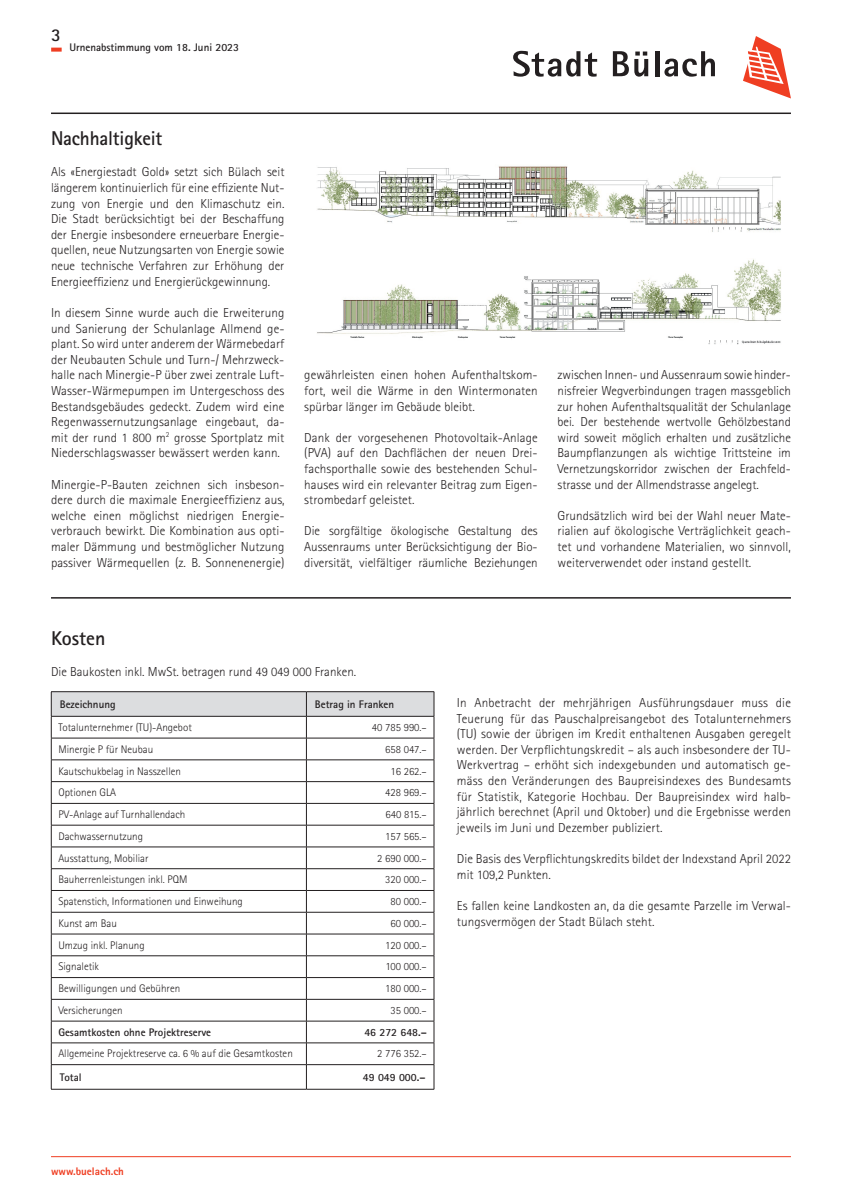
<style>
.page{position:relative;width:842px;height:1191px;background:#fff}
.page>*{position:absolute;margin:0;border:0;box-sizing:border-box;transform-origin:0 0}
.t1{font:700 20px "Rotis Sans Serif Std";letter-spacing:-.01em;color:#231f20;scale:.96 1}
.t2{font:700 20px "Rotis Sans Serif Std";letter-spacing:-.01em;color:#231f20}
.t3{font:700 18px "Rotis Sans Serif Std";color:#231f20}
.t4{font:300 13px/15.6px "Rotis Sans Serif Std";letter-spacing:.005em;color:#231f20;text-align:justify}
.t5{font:300 11px "Rotis Sans Serif Std";color:#231f20}
.t6{font:700 11px "Rotis Sans Serif Std";color:#231f20}
.t7{font:800 11px "Rotis Sans Serif Std";color:#ef3e22}
</style>
<div class="page">
<hr style="left:51px;top:1156px;width:740px;height:1px;background:#ef3e22">
<svg style="left:743px;top:36px;width:48px;height:62px"></svg>
<svg style="left:513px;top:51px;width:84px;height:26px"></svg>
<svg style="left:613px;top:51px;width:35px;height:26px"></svg>
<hr style="left:655px;top:51px;width:4px;height:25px;background:#231f20">
<svg style="left:664px;top:51px;width:51px;height:26px"></svg>
<hr style="left:51px;top:112px;width:740px;height:2px;background:#231f20">
<svg style="left:51px;top:48px;width:11px;height:4px"></svg>
<img style="left:317px;top:166px;width:464px;height:66px">
<img style="left:317px;top:259px;width:464px;height:86px">
<hr style="left:51px;top:597px;width:740px;height:1px;background:#231f20">
<svg style="left:51px;top:691px;width:384px;height:398px"></svg>
<hr style="left:51px;top:1089px;width:255px;height:1px;background:#231f20">
<hr style="left:306px;top:1089px;width:128px;height:1px;background:#231f20">
<h2 class="t3" style="left:51px;top:24px;width:11px">3</h2>
<p class="t6" style="left:69px;top:40px;width:171px">Urnenabstimmung vom 18. Juni 2023</p>
<h1 class="t1" style="left:51px;top:126px;width:117px">Nachhaltigkeit</h1>
<p class="t4" style="left:51px;top:164px;width:235px">Als «Energiestadt Gold» setzt sich Bülach seit längerem kontinuierlich für eine effiziente Nut&shy;zung von Energie und den Klimaschutz ein.<br>Die Stadt berücksichtigt bei der Beschaffung der Energie insbesondere erneuerbare Energie&shy;quellen, neue Nutzungsarten von Energie sowie neue technische Verfahren zur Erhöhung der Energieeffizienz und Energierückgewinnung.</p>
<p class="t4" style="left:51px;top:305px;width:235px">In diesem Sinne wurde auch die Erweiterung und Sanierung der Schulanlage Allmend ge&shy;plant. So wird unter anderem der Wärmebedarf der Neubauten Schule und Turn-/ Mehrzweck&shy;halle nach Minergie-P über zwei zentrale Luft-Wasser-Wärmepumpen im Untergeschoss des Bestandsgebäudes gedeckt. Zudem wird eine Regenwassernutzungsanlage eingebaut, da&shy;mit der rund 1 800 m<sup>2</sup> grosse Sportplatz mit Niederschlagswasser bewässert werden kann.</p>
<p class="t4" style="left:51px;top:476px;width:235px">Minergie-P-Bauten zeichnen sich insbeson&shy;dere durch die maximale Energieeffizienz aus, welche einen möglichst niedrigen Energie&shy;verbrauch bewirkt. Die Kombination aus opti&shy;maler Dämmung und bestmöglicher Nutzung passiver Wärmequellen (z. B. Sonnenenergie)</p>
<p class="t4" style="left:304px;top:367px;width:235px">gewährleisten einen hohen Aufenthaltskom&shy;fort, weil die Wärme in den Wintermonaten spürbar länger im Gebäude bleibt.</p>
<p class="t4" style="left:304px;top:429px;width:235px">Dank der vorgesehenen Photovoltaik-Anlage (PVA) auf den Dachflächen der neuen Drei&shy;fachsporthalle sowie des bestehenden Schul&shy;hauses wird ein relevanter Beitrag zum Eigen&shy;strombedarf geleistet.</p>
<p class="t4" style="left:304px;top:523px;width:235px">Die sorgfältige ökologische Gestaltung des Aussenraums unter Berücksichtigung der Bio&shy;diversität, vielfältiger räumliche Beziehungen</p>
<p class="t4" style="left:557px;top:367px;width:235px">zwischen Innen- und Aussenraum sowie hinder&shy;nisfreier Wegverbindungen tragen massgeblich zur hohen Aufenthaltsqualität der Schulanlage bei. Der bestehende wertvolle Gehölzbestand wird soweit möglich erhalten und zusätzliche Baumpflanzungen als wichtige Trittsteine im Vernetzungskorridor zwischen der Erachfeld&shy;strasse und der Allmendstrasse angelegt.</p>
<p class="t4" style="left:557px;top:507px;width:235px">Grundsätzlich wird bei der Wahl neuer Mate&shy;rialien auf ökologische Verträglichkeit geach&shy;tet und vorhandene Materialien, wo sinnvoll, weiterverwendet oder instand gestellt.</p>
<h1 class="t2" style="left:51px;top:625px;width:56px">Kosten</h1>
<p class="t4" style="left:51px;top:663px;width:307px">Die Baukosten inkl. MwSt. betragen rund 49 049 000 Franken.</p>
<p class="t6" style="left:60px;top:697px;width:57px">Bezeichnung</p>
<p class="t6" style="left:315px;top:697px;width:81px">Betrag in Franken</p>
<p class="t5" style="left:58px;top:721px;width:135px">Totalunternehmer (TU)-Angebot</p>
<p class="t5" style="left:372px;top:721px;width:56px">40 785 990.–</p>
<p class="t5" style="left:58px;top:742px;width:96px">Minergie P für Neubau</p>
<p class="t5" style="left:385px;top:742px;width:43px">658 047.–</p>
<p class="t5" style="left:58px;top:764px;width:124px">Kautschukbelag in Nasszellen</p>
<p class="t5" style="left:390px;top:764px;width:38px">16 262.–</p>
<p class="t5" style="left:58px;top:786px;width:59px">Optionen GLA</p>
<p class="t5" style="left:385px;top:786px;width:43px">428 969.–</p>
<p class="t5" style="left:58px;top:808px;width:129px">PV-Anlage auf Turnhallendach</p>
<p class="t5" style="left:386px;top:808px;width:43px">640 815.–</p>
<p class="t5" style="left:58px;top:829px;width:86px">Dachwassernutzung</p>
<p class="t5" style="left:385px;top:829px;width:43px">157 565.–</p>
<p class="t5" style="left:58px;top:851px;width:92px">Ausstattung, Mobiliar</p>
<p class="t5" style="left:377px;top:851px;width:51px">2 690 000.–</p>
<p class="t5" style="left:58px;top:873px;width:131px">Bauherrenleistungen inkl. PQM</p>
<p class="t5" style="left:385px;top:873px;width:43px">320 000.–</p>
<p class="t5" style="left:58px;top:895px;width:186px">Spatenstich, Informationen und Einweihung</p>
<p class="t5" style="left:390px;top:895px;width:38px">80 000.–</p>
<p class="t5" style="left:58px;top:917px;width:60px">Kunst am Bau</p>
<p class="t5" style="left:390px;top:917px;width:38px">60 000.–</p>
<p class="t5" style="left:58px;top:938px;width:88px">Umzug inkl. Planung</p>
<p class="t5" style="left:385px;top:938px;width:43px">120 000.–</p>
<p class="t5" style="left:58px;top:960px;width:42px">Signaletik</p>
<p class="t5" style="left:386px;top:960px;width:43px">100 000.–</p>
<p class="t5" style="left:58px;top:982px;width:123px">Bewilligungen und Gebühren</p>
<p class="t5" style="left:385px;top:982px;width:43px">180 000.–</p>
<p class="t5" style="left:58px;top:1004px;width:66px">Versicherungen</p>
<p class="t5" style="left:390px;top:1004px;width:38px">35 000.–</p>
<p class="t6" style="left:58px;top:1025px;width:154px">Gesamtkosten ohne Projektreserve</p>
<p class="t6" style="left:364px;top:1025px;width:64px">46 272 648.–</p>
<p class="t5" style="left:58px;top:1047px;width:236px">Allgemeine Projektreserve ca. 6 % auf die Gesamtkosten</p>
<p class="t5" style="left:377px;top:1047px;width:51px">2 776 352.–</p>
<p class="t6" style="left:60px;top:1070px;width:23px">Total</p>
<p class="t6" style="left:363px;top:1070px;width:64px">49 049 000.–</p>
<p class="t4" style="left:457px;top:695px;width:336px">In Anbetracht der mehrjährigen Ausführungsdauer muss die Teuerung für das Pauschalpreisangebot des Totalunternehmers (TU) sowie der übrigen im Kredit enthaltenen Ausgaben geregelt werden. Der Verpflichtungskredit – als auch insbesondere der TU-Werkvertrag – erhöht sich indexgebunden und automatisch ge&shy;mäss den Veränderungen des Baupreisindexes des Bundesamts für Statistik, Kategorie Hochbau. Der Baupreisindex wird halb&shy;jährlich berechnet (April und Oktober) und die Ergebnisse werden jeweils im Juni und Dezember publiziert.</p>
<p class="t4" style="left:457px;top:851px;width:336px">Die Basis des Verpflichtungskredits bildet der Indexstand April 2022 mit 109,2 Punkten.</p>
<p class="t4" style="left:457px;top:897px;width:336px">Es fallen keine Landkosten an, da die gesamte Parzelle im Verwal&shy;tungsvermögen der Stadt Bülach steht.</p>
<p class="t7" style="left:51px;top:1164px;width:74px">www.buelach.ch</p>
</div>
